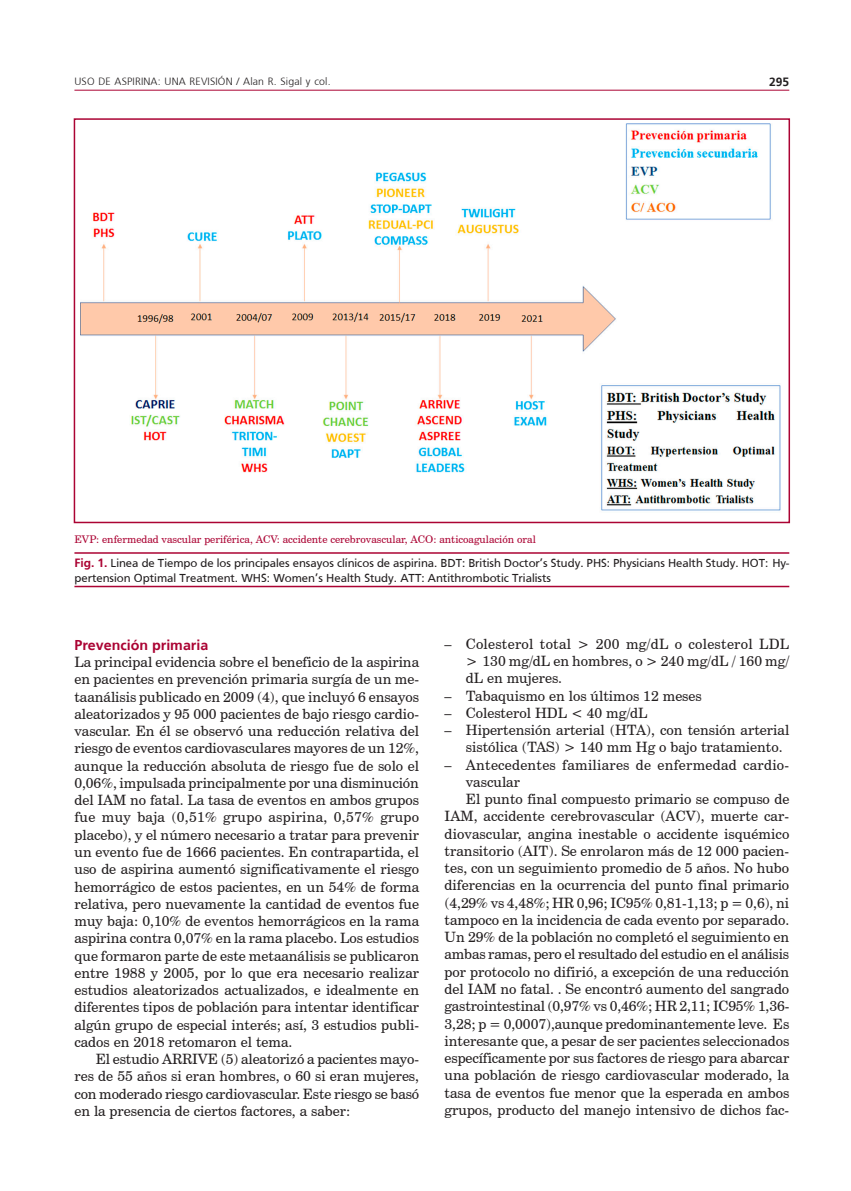
<style>
.page{position:relative;width:851px;height:1191px;background:#fff}
.page>*{position:absolute;margin:0;border:0;box-sizing:border-box;transform-origin:0 0}
.texto{font:14.25px/17.2px "Century Schoolbook BT";color:#231f20;text-align:justify}
.texto1{font:14.25px/17.2px "Century Schoolbook BT";color:#231f20;text-align:justify}
.punteo{font:14.25px/17.2px "Century Schoolbook BT";color:#231f20;text-align:justify}
.punteo-2{font:14.25px/17.2px "Century Schoolbook BT";letter-spacing:.02em;color:#231f20}
.subtit1n{font:700 14.25px "Frutiger";color:#ab0333}
.epigrafe{font:12px/15px "Frutiger";color:#231f20}
.t1{font:700 12px "Frutiger";color:#231f20}
.pie_-_color{font:10.5px "Century Schoolbook BT";color:#ab0333}
.t2{font:300 10.5px "Frutiger";letter-spacing:.015em;color:#231f20}
.s1{font-weight:700;color:#ab0333}
</style>
<div class="page">
<hr style="left:74px;top:90px;width:715px;height:1px;background:#ab0333">
<hr style="left:74px;top:552px;width:715px;height:2px;background:#ab0333">
<hr style="left:74px;top:586px;width:715px;height:1px;background:#ab0333">
<img style="left:80px;top:124px;width:701px;height:387px">
<div style="left:74px;top:118px;width:716px;height:405px;border:2px solid #ab0333"></div>
<p class="t2" style="left:74px;top:76px;width:258px">USO DE ASPIRINA: UNA REVISIÓN / Alan R. Sigal y col.</p>
<p class="t1" style="left:769px;top:75px;width:22px">295</p>
<p class="pie_-_color" style="left:74px;top:533px;width:463px">EVP: enfermedad vascular periférica, ACV: accidente cerebrovascular, ACO: anticoagulación oral</p>
<p class="epigrafe" style="left:74px;top:555px;width:716px"><span class="s1">Fig. 1.</span> Linea de Tiempo de los principales ensayos clínicos de aspirina. BDT: British Doctor’s Study. PHS: Physicians Health Study. HOT: Hy&shy;pertension Optimal Treatment. WHS: Women’s Health Study. ATT: Antithrombotic Trialists</p>
<p class="subtit1n" style="left:74px;top:636px;width:135px">Prevención primaria</p>
<p class="texto1" style="left:74px;top:653px;width:346px">La principal evidencia sobre el beneficio de la aspirina en pacientes en prevención primaria surgía de un me&shy;taanálisis publicado en 2009 (4), que incluyó 6 ensayos aleatorizados y 95 000 pacientes de bajo riesgo cardio&shy;vascular. En él se observó una reducción relativa del riesgo de eventos cardiovasculares mayores de un 12%, aunque la reducción absoluta de riesgo fue de solo el 0,06%, impulsada principalmente por una disminución del IAM no fatal. La tasa de eventos en ambos grupos fue muy baja (0,51% grupo aspirina, 0,57% grupo placebo), y el número necesario a tratar para prevenir un evento fue de 1666 pacientes. En contrapartida, el uso de aspirina aumentó significativamente el riesgo hemorrágico de estos pacientes, en un 54% de forma relativa, pero nuevamente la cantidad de eventos fue muy baja: 0,10% de eventos hemorrágicos en la rama aspirina contra 0,07% en la rama placebo. Los estudios que formaron parte de este metaanálisis se publicaron entre 1988 y 2005, por lo que era necesario realizar estudios aleatorizados actualizados, e idealmente en diferentes tipos de población para intentar identificar algún grupo de especial interés; así, 3 estudios publi&shy;cados en 2018 retomaron el tema.</p>
<p class="texto" style="left:74px;top:1050px;width:346px;text-indent:21px">El estudio ARRIVE (5) aleatorizó a pacientes mayo&shy;res de 55 años si eran hombres, o 60 si eran mujeres, con moderado riesgo cardiovascular. Este riesgo se basó en la presencia de ciertos factores, a saber:</p>
<p class="punteo" style="left:466px;top:635px;width:325px;text-indent:-21px">– Colesterol total &gt; 200 mg/dL o colesterol LDL &gt; 130 mg/dL en hombres, o &gt; 240 mg/dL / 160 mg/ dL en mujeres.</p>
<p class="punteo" style="left:444px;top:687px;width:259px">– Tabaquismo en los últimos 12 meses</p>
<p class="punteo" style="left:444px;top:704px;width:204px">– Colesterol HDL &lt; 40 mg/dL</p>
<p class="punteo" style="left:466px;top:721px;width:325px;text-indent:-21px">– Hipertensión arterial (HTA), con tensión arterial sistólica (TAS) &gt; 140 mm Hg o bajo tratamiento.</p>
<p class="punteo-2" style="left:466px;top:756px;width:325px;text-indent:-21px">– Antecedentes familiares de enfermedad cardio&shy;vascular</p>
<p class="texto" style="left:444px;top:790px;width:346px;text-indent:21px">El punto final compuesto primario se compuso de IAM, accidente cerebrovascular (ACV), muerte car&shy;diovascular, angina inestable o accidente isquémico transitorio (AIT). Se enrolaron más de 12 000 pacien&shy;tes, con un seguimiento promedio de 5 años. No hubo diferencias en la ocurrencia del punto final primario (4,29% vs 4,48%; HR 0,96; IC95% 0,81-1,13; p = 0,6), ni tampoco en la incidencia de cada evento por separado.<br>Un 29% de la población no completó el seguimiento en ambas ramas, pero el resultado del estudio en el análisis por protocolo no difirió, a excepción de una reducción del IAM no fatal. . Se encontró aumento del sangrado gastrointestinal (0,97% vs 0,46%; HR 2,11; IC95% 1,36- 3,28; p = 0,0007),aunque predominantemente leve. Es interesante que, a pesar de ser pacientes seleccionados específicamente por sus factores de riesgo para abarcar una población de riesgo cardiovascular moderado, la tasa de eventos fue menor que la esperada en ambos grupos, producto del manejo intensivo de dichos fac-</p>
</div>
